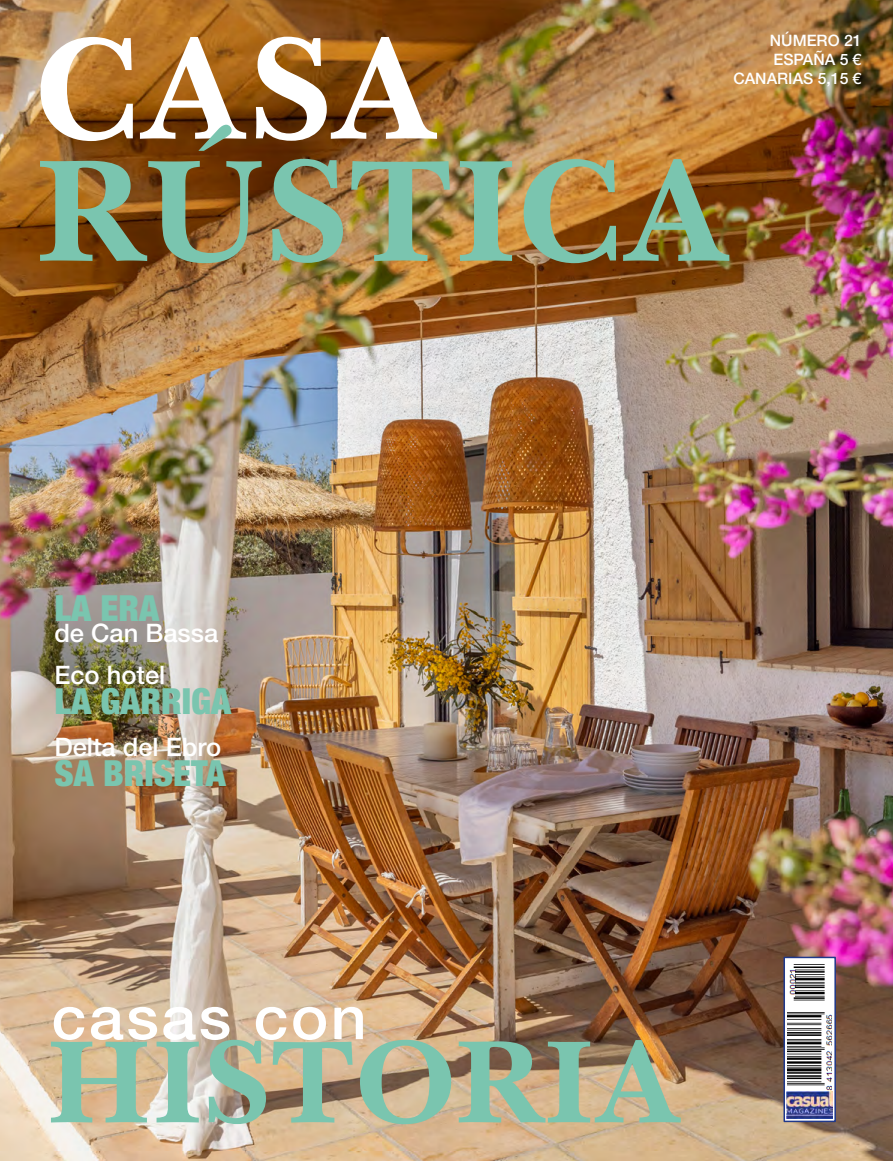
<style>
.page{position:relative;width:893px;height:1161px;background:#fff}
.page>*{position:absolute;margin:0;border:0;box-sizing:border-box;transform-origin:0 0}
.t1{font:700 148.2px "Baskerville BT";color:#7ac5af}
.t2{font:700 148.2px "Baskerville BT";color:#fff}
.t3{font:700 120px "Baskerville BT";color:#7ac5af}
.t4{font:500 60.9px "Helvetica Neue LT Std";letter-spacing:.04em;color:#fff}
.t5{font:900 condensed 36px "Helvetica Neue LT Std";color:#7ac5af}
.t6{font:500 25.5px/42px "Helvetica Neue LT Std";color:#fff}
.t7{font:500 15.75px/18.9px "Helvetica Neue LT Std";color:#fff;text-align:right}
</style>
<div class="page">
<img style="left:0;top:0;width:893px;height:1161px">
<svg style="left:786px;top:960px;width:47px;height:159px"></svg>
<img style="left:787px;top:960px;width:45px;height:158px">
<div style="left:783px;top:957px;width:53px;height:165px;border:2px solid #20398b"></div>
<p class="t7" style="left:733px;top:31px;width:130px">NÚMERO 21<br>ESPAÑA 5 €<br>CANARIAS 5,15 €</p>
<h1 class="t2" style="left:35px;top:-4px;width:403px">CASA</h1>
<h1 class="t1" style="left:36px;top:118px;width:694px">RÚSTICA</h1>
<h3 class="t5" style="left:54px;top:585px;width:106px">LA ERA</h3>
<p class="t6" style="left:54px;top:611px;width:165px">de Can Bassa<br>Eco hotel</p>
<h3 class="t5" style="left:54px;top:678px;width:178px">LA GARRIGA</h3>
<p class="t6" style="left:54px;top:725px;width:168px">Delta del Ebro</p>
<h3 class="t5" style="left:54px;top:750px;width:173px">SA BRISETA</h3>
<h3 class="t4" style="left:52px;top:981px;width:317px">casas con</h3>
<h2 class="t3" style="left:46px;top:1007px;width:635px">HISTORIA</h2>
</div>
